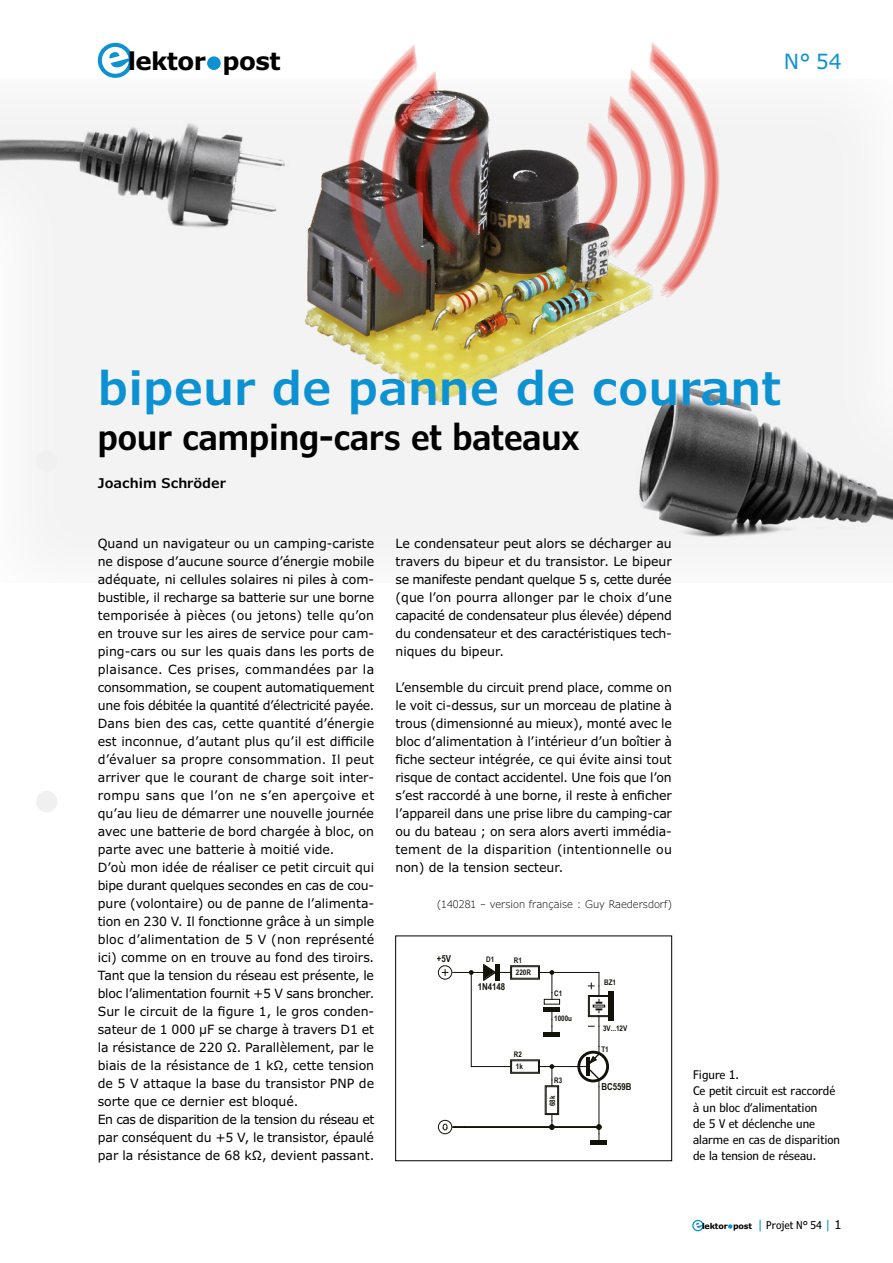
<style>
.page{position:relative;width:893px;height:1263px;background:#fff}
.page>*{position:absolute;margin:0;border:0;box-sizing:border-box;transform-origin:0 0}
.t1{font:600 46.5px "Verdana Pro";color:#0c92d2}
.subtitle{font:600 condensed 36px "Verdana Pro";color:#000}
.t2{font:700 24.6px "Verdana Pro";letter-spacing:-.025em;color:#000}
.t3{font:21px "Verdana Pro";color:#0c92d2}
.author{font:600 13.5px "Verdana Pro";color:#000}
.bodytext{font:12.75px/18px "Verdana Pro";color:#000;text-align:justify}
.t4{font:condensed 12px/16.2px "Verdana Pro";color:#000}
.t5{font:condensed 10.8px "Verdana Pro";color:#000}
.article_number{font:300 10.5px "Verdana Pro";color:#000}
.t6{font:700 9.6px "Arial Narrow";color:#12120a}
.t7{font:700 8.1px "Verdana Pro";letter-spacing:-.025em;color:#000}
.t8{font:700 7.65px/11.6px "Arial Narrow";color:#12120a}
.s1{font-stretch:normal;font-size:12.15px;color:#0c92d2}
.s2{font-stretch:normal}
.s3{font-stretch:normal;font-size:12.15px}
</style>
<div class="page">
<img style="left:0;top:114px;width:893px;height:434px">
<div style="left:36px;top:791px;width:21px;height:21px;background:#f0f0f0;border-radius:50%"></div>
<svg style="left:692px;top:1220px;width:12px;height:11px"></svg>
<svg style="left:693px;top:1221px;width:9px;height:9px"></svg>
<svg style="left:728px;top:1224px;width:4px;height:5px"></svg>
<svg style="left:98px;top:43px;width:35px;height:35px"></svg>
<svg style="left:100px;top:47px;width:29px;height:27px"></svg>
<div style="left:207px;top:56px;width:14px;height:14px;background:#0c92d2;border-radius:50%"></div>
<div style="left:36px;top:451px;width:21px;height:21px;background:#f0f0f0;border-radius:50%"></div>
<img style="left:298px;top:107px;width:363px;height:303px">
<div style="left:510px;top:965px;width:30px;height:15px;border:1px solid #12120a"></div>
<div style="left:510px;top:1059px;width:30px;height:15px;border:1px solid #12120a"></div>
<div style="left:545px;top:1085px;width:14px;height:30px;border:1px solid #12120a"></div>
<div style="left:577px;top:1051px;width:32px;height:31px;border:3px solid #12120a;border-radius:50%"></div>
<div style="left:588px;top:995px;width:22px;height:22px;border:1px solid #12120a"></div>
<div style="left:608px;top:991px;width:6px;height:30px;background:#12120a"></div>
<div style="left:591px;top:1140px;width:16px;height:5px;background:#12120a"></div>
<div style="left:438px;top:965px;width:14px;height:15px;border:1px solid #12120a;border-radius:50%"></div>
<div style="left:438px;top:1120px;width:14px;height:14px;border:1px solid #12120a;border-radius:50%"></div>
<svg style="left:442px;top:1123px;width:22px;height:8px"></svg>
<hr style="left:471px;top:1066px;width:34px;height:1px;background:#12120a">
<hr style="left:471px;top:972px;width:1px;height:95px;background:#12120a">
<svg style="left:442px;top:964px;width:69px;height:16px"></svg>
<svg style="left:538px;top:970px;width:67px;height:117px"></svg>
<hr style="left:598px;top:1086px;width:1px;height:41px;background:#12120a">
<hr style="left:551px;top:1126px;width:48px;height:2px;background:#12120a">
<hr style="left:464px;top:1126px;width:88px;height:2px;background:#12120a">
<svg style="left:596px;top:1124px;width:6px;height:16px"></svg>
<svg style="left:549px;top:1114px;width:6px;height:16px"></svg>
<div style="left:395px;top:936px;width:277px;height:225px;border:1px solid #000"></div>
<svg style="left:581px;top:42px;width:140px;height:256px"></svg>
<img style="left:345px;top:44px;width:140px;height:257px">
<h3 class="t2" style="left:128px;top:45px;width:154px">lektor post</h3>
<h3 class="t3" style="left:784px;top:48px;width:59px">N° 54</h3>
<p class="t1" style="left:98px;top:358px;width:685px">bipeur de panne de courant</p>
<p class="subtitle" style="left:98px;top:413px;width:483px">pour camping-cars et bateaux</p>
<p class="author" style="left:98px;top:474px;width:130px">Joachim Schröder</p>
<p class="bodytext" style="left:98px;top:535px;width:278px">Quand un navigateur ou un camping-cariste ne dispose d’aucune source d’énergie mobile adéquate, ni cellules solaires ni piles à com&shy;bustible, il recharge sa batterie sur une borne temporisée à pièces (ou jetons) telle qu’on en trouve sur les aires de service pour cam&shy;ping-cars ou sur les quais dans les ports de plaisance. Ces prises, commandées par la consommation, se coupent automatiquement une fois débitée la quantité d’électricité payée.</p>
<p class="bodytext" style="left:98px;top:715px;width:278px">Dans bien des cas, cette quantité d’énergie est inconnue, d’autant plus qu’il est difficile d’évaluer sa propre consommation. Il peut arriver que le courant de charge soit inter&shy;rompu sans que l’on ne s’en aperçoive et qu’au lieu de démarrer une nouvelle journée avec une batterie de bord chargée à bloc, on parte avec une batterie à moitié vide.</p>
<p class="bodytext" style="left:98px;top:859px;width:278px">D’où mon idée de réaliser ce petit circuit qui bipe durant quelques secondes en cas de cou&shy;pure (volontaire) ou de panne de l’alimenta&shy;tion en 230 V. Il fonctionne grâce à un simple bloc d’alimentation de 5 V (non représenté ici) comme on en trouve au fond des tiroirs.<br>Tant que la tension du réseau est présente, le bloc l’alimentation fournit +5 V sans broncher.<br>Sur le circuit de la figure 1, le gros conden&shy;sateur de 1 000 µF se charge à travers D1 et la résistance de 220 Ω. Parallèlement, par le biais de la résistance de 1 kΩ, cette tension de 5 V attaque la base du transistor PNP de sorte que ce dernier est bloqué.</p>
<p class="bodytext" style="left:98px;top:1111px;width:278px">En cas de disparition de la tension du réseau et par conséquent du +5 V, le transistor, épaulé par la résistance de 68 kΩ, devient passant.</p>
<p class="bodytext" style="left:395px;top:535px;width:278px">Le condensateur peut alors se décharger au travers du bipeur et du transistor. Le bipeur se manifeste pendant quelque 5 s, cette durée (que l’on pourra allonger par le choix d’une capacité de condensateur plus élevée) dépend du condensateur et des caractéristiques tech&shy;niques du bipeur.</p>
<p class="bodytext" style="left:395px;top:679px;width:278px">L’ensemble du circuit prend place, comme on le voit ci-dessus, sur un morceau de platine à trous (dimensionné au mieux), monté avec le bloc d’alimentation à l’intérieur d’un boîtier à fiche secteur intégrée, ce qui évite ainsi tout risque de contact accidentel. Une fois que l’on s’est raccordé à une borne, il reste à enficher l’appareil dans une prise libre du camping-car ou du bateau ; on sera alors averti immédia&shy;tement de la disparition (intentionnelle ou non) de la tension secteur.</p>
<p class="article_number" style="left:437px;top:898px;width:236px">(140281 – version française : Guy Raedersdorf)</p>
<p class="t6" style="left:437px;top:952px;width:16px">+5V</p>
<p class="t8" style="left:486px;top:953px;width:10px">D1</p>
<p class="t8" style="left:514px;top:954px;width:18px">R1<br>220R</p>
<p class="t6" style="left:478px;top:980px;width:29px">1N4148</p>
<p class="t8" style="left:514px;top:1048px;width:10px">R2<br>1k</p>
<p class="t8" style="left:554px;top:987px;width:10px">C1</p>
<p class="t8" style="left:554px;top:1012px;width:19px">1000u</p>
<p class="t8" style="left:554px;top:1074px;width:10px">R3</p>
<p class="t8" style="left:546px;top:1106px;width:12px;rotate:-90deg">68k</p>
<p class="t8" style="left:604px;top:976px;width:13px">BZ1</p>
<p class="t8" style="left:603px;top:1022px;width:26px">3V...12V</p>
<p class="t8" style="left:601px;top:1043px;width:9px">T1</p>
<p class="t6" style="left:601px;top:1079px;width:32px">BC559B</p>
<p class="t4" style="left:693px;top:1067px;width:47px">Figure 1.</p>
<p class="t4" style="left:693px;top:1083px;width:148px">Ce petit circuit est raccordé à un bloc d‘alimentation<br>de 5 V et déclenche une alarme en cas de disparition de la tension de réseau.</p>
<p class="t7" style="left:702px;top:1220px;width:52px">lektor post</p>
<p class="t5" style="left:757px;top:1218px;width:86px"><span class="s1">|</span> Projet N<span class="s2">°</span> 54 <span class="s1">|</span> <span class="s3">1</span></p>
</div>
